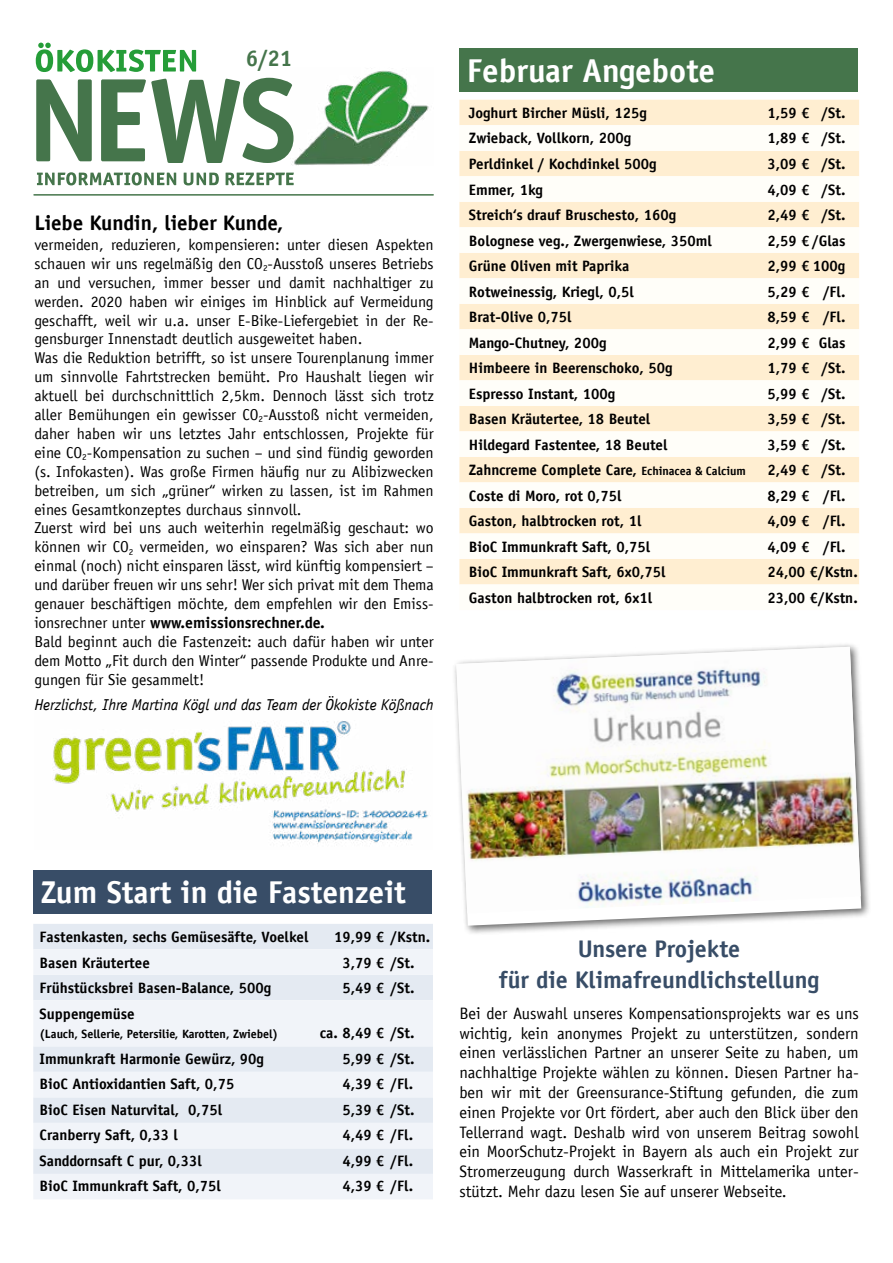
<style>
.page{position:relative;width:893px;height:1263px;background:#fff}
.page>*{position:absolute;margin:0;border:0;box-sizing:border-box;transform-origin:0 0}
.t1{font:700 33px "Officina Sans LT";color:#fff}
.t2{font:700 31.5px "Officina Sans LT";color:#fff}
.t3{font:700 24px/31.2px "Officina Sans LT";color:#384d67;text-align:center}
.t4{font:700 22.5px "Officina Sans LT";color:#45754b}
.t5{font:700 21px "Officina Sans LT";color:#000}
.t6{font:16.5px/19.8px "Officina Sans LT";color:#000;text-align:justify}
.t7{font:15.75px/18.9px "Officina Sans LT";color:#000}
.t8{font:italic 15.75px "Officina Sans LT";color:#000}
.t9{font:700 15px "Officina Sans LT";color:#000}
.t10{font:700 12px "Officina Sans LT";color:#000}
.s1{font-weight:700}
.s2{font-size:12px}
</style>
<div class="page">
<img style="left:53px;top:720px;width:376px;height:124px">
<hr style="left:34px;top:194px;width:399px;height:2px;background:#45754b">
<svg style="left:36px;top:43px;width:160px;height:29px"></svg>
<svg style="left:36px;top:78px;width:254px;height:85px"></svg>
<img style="left:290px;top:71px;width:139px;height:95px">
<svg style="left:37px;top:172px;width:257px;height:13px"></svg>
<div style="left:33px;top:871px;width:399px;height:43px;background:#384d67"></div>
<div style="left:33px;top:924px;width:400px;height:25px;background:#e4eaf2"></div>
<svg style="left:33px;top:949px;width:400px;height:250px;fill:#f1f4f9"></svg>
<div style="left:459px;top:48px;width:399px;height:44px;background:#45754b"></div>
<div style="left:459px;top:100px;width:400px;height:25px;background:#ffeed1"></div>
<svg style="left:459px;top:151px;width:400px;height:434px;fill:#ffeed1"></svg>
<div style="left:452px;top:642px;width:420px;height:294px;background:#000;opacity:.6"></div>
<svg style="left:456px;top:913px;width:405px;height:13px"></svg>
<img style="left:456px;top:647px;width:405px;height:266px">
<h3 class="t4" style="left:246px;top:44px;width:48px">6/21</h3>
<h3 class="t5" style="left:34px;top:209px;width:250px">Liebe Kundin, lieber Kunde,</h3>
<p class="t7" style="left:34px;top:235px;width:401px">vermeiden, reduzieren, kompensieren: unter diesen Aspekten schauen wir uns regelmäßig den CO<sub>2</sub>-Ausstoß unseres Betriebs an und versuchen, immer besser und damit nachhaltiger zu werden. 2020 haben wir einiges im Hinblick auf Vermeidung geschafft, weil wir u.a. unser E-Bike-Liefergebiet in der Re&shy;gensburger Innenstadt deutlich ausgeweitet haben.<br>Was die Reduktion betrifft, so ist unsere Tourenplanung immer um sinnvolle Fahrtstrecken bemüht. Pro Haushalt liegen wir aktuell bei durchschnittlich 2,5km. Dennoch lässt sich trotz aller Bemühungen ein gewisser CO<sub>2</sub>-Ausstoß nicht vermeiden, daher haben wir uns letztes Jahr entschlossen, Projekte für eine CO<sub>2</sub>-Kompensation zu suchen – und sind fündig geworden (s. Infokasten). Was große Firmen häufig nur zu Alibizwecken betreiben, um sich „grüner“ wirken zu lassen, ist im Rahmen eines Gesamtkonzeptes durchaus sinnvoll.<br>Zuerst wird bei uns auch weiterhin regelmäßig geschaut: wo können wir CO<sub>2</sub> vermeiden, wo einsparen? Was sich aber nun einmal (noch) nicht einsparen lässt, wird künftig kompensiert – und darüber freuen wir uns sehr! Wer sich privat mit dem Thema genauer beschäftigen möchte, dem empfehlen wir den Emiss&shy;ionsrechner unter <span class="s1">www.emissionsrechner.de.<br></span>Bald beginnt auch die Fastenzeit: auch dafür haben wir unter dem Motto „Fit durch den Winter“ passende Produkte und Anre&shy;gungen für Sie gesammelt!</p>
<p class="t8" style="left:34px;top:695px;width:401px">Herzlichst, Ihre Martina Kögl und das Team der Ökokiste Kößnach</p>
<h1 class="t1" style="left:467px;top:50px;width:250px">Februar Angebote</h1>
<p class="t9" style="left:469px;top:104px;width:180px">Joghurt Bircher Müsli, 125g</p>
<p class="t9" style="left:767px;top:104px;width:79px">1,59 € /St.</p>
<p class="t9" style="left:469px;top:129px;width:164px">Zwieback, Vollkorn, 200g</p>
<p class="t9" style="left:767px;top:129px;width:79px">1,89 € /St.</p>
<p class="t9" style="left:469px;top:155px;width:189px">Perldinkel / Kochdinkel 500g</p>
<p class="t9" style="left:767px;top:155px;width:79px">3,09 € /St.</p>
<p class="t9" style="left:469px;top:180px;width:76px">Emmer, 1kg</p>
<p class="t9" style="left:767px;top:180px;width:80px">4,09 € /St.</p>
<p class="t9" style="left:469px;top:206px;width:209px">Streich‘s drauf Bruschesto, 160g</p>
<p class="t9" style="left:767px;top:206px;width:80px">2,49 € /St.</p>
<p class="t9" style="left:469px;top:231px;width:244px">Bolognese veg., Zwergenwiese, 350ml</p>
<p class="t9" style="left:767px;top:231px;width:79px">2,59 € /Glas</p>
<p class="t9" style="left:469px;top:257px;width:162px">Grüne Oliven mit Paprika</p>
<p class="t9" style="left:767px;top:257px;width:79px">2,99 € 100g</p>
<p class="t9" style="left:469px;top:282px;width:167px">Rotweinessig, Kriegl, 0,5l</p>
<p class="t9" style="left:767px;top:282px;width:80px">5,29 € /Fl.</p>
<p class="t9" style="left:469px;top:308px;width:104px">Brat-Olive 0,75l</p>
<p class="t9" style="left:767px;top:308px;width:80px">8,59 € /Fl.</p>
<p class="t9" style="left:469px;top:333px;width:139px">Mango-Chutney, 200g</p>
<p class="t9" style="left:767px;top:333px;width:79px">2,99 € Glas</p>
<p class="t9" style="left:469px;top:359px;width:205px">Himbeere in Beerenschoko, 50g</p>
<p class="t9" style="left:767px;top:359px;width:79px">1,79 € /St.</p>
<p class="t9" style="left:469px;top:384px;width:148px">Espresso Instant, 100g</p>
<p class="t9" style="left:767px;top:384px;width:80px">5,99 € /St.</p>
<p class="t9" style="left:469px;top:410px;width:183px">Basen Kräutertee, 18 Beutel</p>
<p class="t9" style="left:767px;top:410px;width:80px">3,59 € /St.</p>
<p class="t9" style="left:469px;top:435px;width:200px">Hildegard Fastentee, 18 Beutel</p>
<p class="t9" style="left:767px;top:435px;width:79px">3,59 € /St.</p>
<p class="t9" style="left:469px;top:461px;width:278px">Zahncreme Complete Care, <span class="s2">Echinacea &amp; Calcium</span></p>
<p class="t9" style="left:767px;top:461px;width:80px">2,49 € /St.</p>
<p class="t9" style="left:469px;top:486px;width:154px">Coste di Moro, rot 0,75l</p>
<p class="t9" style="left:767px;top:486px;width:80px">8,29 € /Fl.</p>
<p class="t9" style="left:469px;top:512px;width:174px">Gaston, halbtrocken rot, 1l</p>
<p class="t9" style="left:767px;top:512px;width:80px">4,09 € /Fl.</p>
<p class="t9" style="left:469px;top:537px;width:183px">BioC Immunkraft Saft, 0,75l</p>
<p class="t9" style="left:767px;top:537px;width:80px">4,09 € /Fl.</p>
<p class="t9" style="left:469px;top:563px;width:198px">BioC Immunkraft Saft, 6x0,75l</p>
<p class="t9" style="left:767px;top:563px;width:92px">24,00 €/Kstn.</p>
<p class="t9" style="left:469px;top:588px;width:185px">Gaston halbtrocken rot, 6x1l</p>
<p class="t9" style="left:767px;top:588px;width:92px">23,00 €/Kstn.</p>
<h2 class="t2" style="left:41px;top:872px;width:367px">Zum Start in die Fastenzeit</h2>
<p class="t9" style="left:40px;top:928px;width:270px">Fastenkasten, sechs Gemüsesäfte, Voelkel</p>
<p class="t9" style="left:334px;top:928px;width:98px">19,99 € /Kstn.</p>
<p class="t9" style="left:40px;top:953px;width:112px">Basen Kräutertee</p>
<p class="t9" style="left:342px;top:953px;width:74px">3,79 € /St.</p>
<p class="t9" style="left:40px;top:979px;width:233px">Frühstücksbrei Basen-Balance, 500g</p>
<p class="t9" style="left:342px;top:979px;width:74px">5,49 € /St.</p>
<p class="t9" style="left:40px;top:1004px;width:97px">Suppengemüse</p>
<p class="t10" style="left:40px;top:1026px;width:240px">(Lauch, Sellerie, Petersilie, Karotten, Zwiebel)</p>
<p class="t9" style="left:320px;top:1024px;width:96px">ca. 8,49 € /St.</p>
<p class="t9" style="left:40px;top:1049px;width:226px">Immunkraft Harmonie Gewürz, 90g</p>
<p class="t9" style="left:342px;top:1049px;width:74px">5,99 € /St.</p>
<p class="t9" style="left:40px;top:1075px;width:196px">BioC Antioxidantien Saft, 0,75</p>
<p class="t9" style="left:342px;top:1075px;width:72px">4,39 € /Fl.</p>
<p class="t9" style="left:40px;top:1100px;width:184px">BioC Eisen Naturvital, 0,75l</p>
<p class="t9" style="left:342px;top:1100px;width:74px">5,39 € /St.</p>
<p class="t9" style="left:40px;top:1126px;width:140px">Cranberry Saft, 0,33 l</p>
<p class="t9" style="left:342px;top:1126px;width:72px">4,49 € /Fl.</p>
<p class="t9" style="left:40px;top:1151px;width:164px">Sanddornsaft C pur, 0,33l</p>
<p class="t9" style="left:342px;top:1151px;width:72px">4,99 € /Fl.</p>
<p class="t9" style="left:40px;top:1177px;width:183px">BioC Immunkraft Saft, 0,75l</p>
<p class="t9" style="left:342px;top:1177px;width:72px">4,39 € /Fl.</p>
<h3 class="t3" style="left:499px;top:932px;width:322px">Unsere Projekte<br>für die Klimafreundlichstellung</h3>
<p class="t6" style="left:459px;top:1003px;width:401px">Bei der Auswahl unseres Kompensationsprojekts war es uns wichtig, kein anonymes Projekt zu unterstützen, sondern einen verlässlichen Partner an unserer Seite zu haben, um nachhaltige Projekte wählen zu können. Diesen Partner ha&shy;ben wir mit der Greensurance-Stiftung gefunden, die zum einen Projekte vor Ort fördert, aber auch den Blick über den Tellerrand wagt. Deshalb wird von unserem Beitrag sowohl ein MoorSchutz-Projekt in Bayern als auch ein Projekt zur Stromerzeugung durch Wasserkraft in Mittelamerika unter&shy;stützt. Mehr dazu lesen Sie auf unserer Webseite.</p>
</div>
